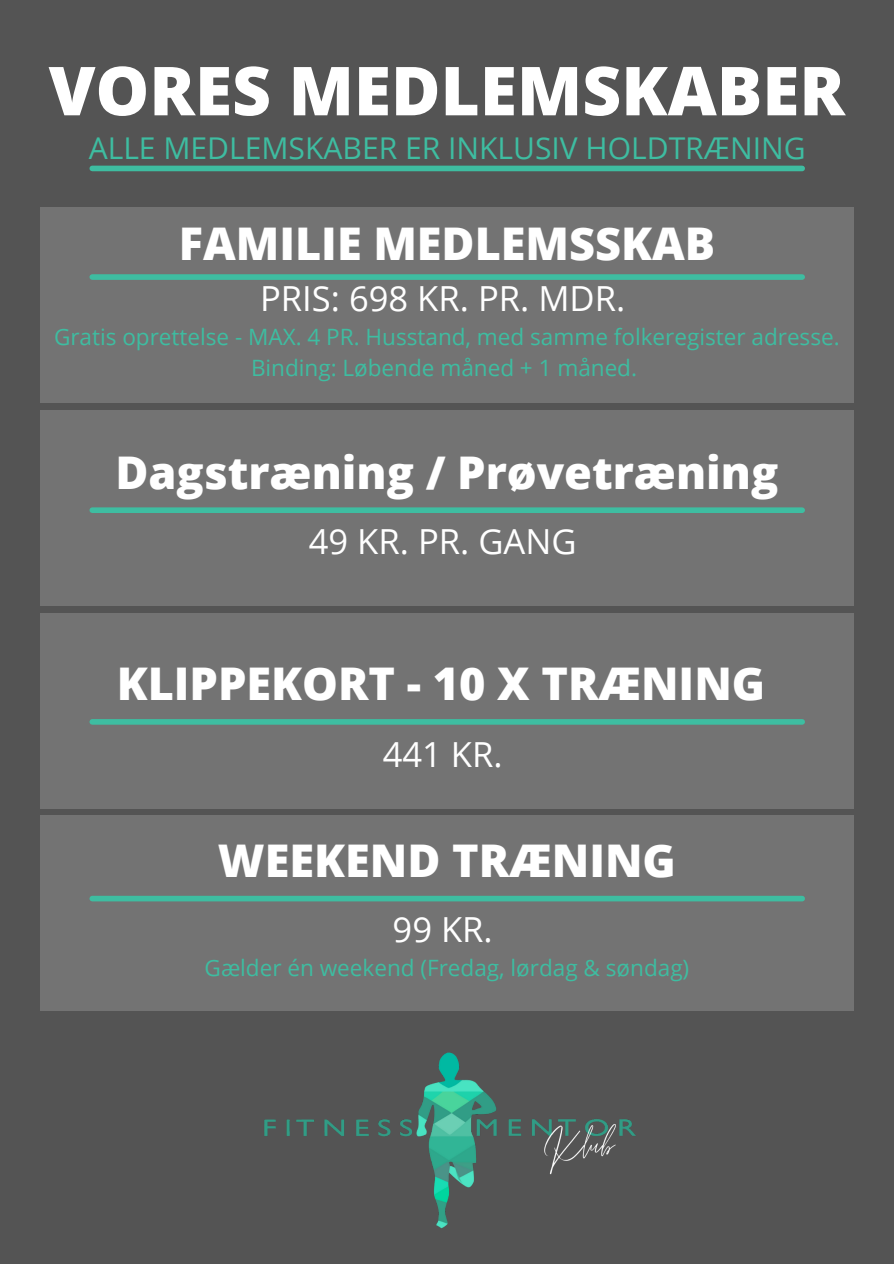
<style>
.page{position:relative;width:894px;height:1264px;background:#fff}
.page>*{position:absolute;margin:0;border:0;box-sizing:border-box;transform-origin:0 0}
.t1{font:800 67.5px "Open Sans";color:#fff}
.t2{font:800 45px "Open Sans";color:#fff}
.t3{font:34.5px "Open Sans";color:#fff}
.t4{font:30px "Open Sans";color:#3ebda1}
.t5{font:22.5px "Open Sans";color:#3ebda1}
</style>
<div class="page">
<div style="left:0;top:0;width:893px;height:1263px;background:#545454"></div>
<img style="left:250px;top:1010px;width:394px;height:219px">
<div style="left:92px;top:166px;width:710px;height:5px;background:#3ebda1"></div>
<div style="left:40px;top:207px;width:813px;height:195px;background:#737373"></div>
<div style="left:92px;top:274px;width:710px;height:6px;background:#3ebda1"></div>
<div style="left:40px;top:410px;width:813px;height:195px;background:#737373"></div>
<div style="left:92px;top:507px;width:710px;height:6px;background:#3ebda1"></div>
<div style="left:40px;top:613px;width:813px;height:195px;background:#737373"></div>
<div style="left:92px;top:719px;width:710px;height:5px;background:#3ebda1"></div>
<div style="left:40px;top:815px;width:813px;height:195px;background:#737373"></div>
<div style="left:92px;top:895px;width:710px;height:6px;background:#3ebda1"></div>
<p class="t1" style="left:49px;top:43px;width:797px">VORES MEDLEMSKABER</p>
<p class="t4" style="left:89px;top:126px;width:718px">ALLE MEDLEMSKABER ER INKLUSIV HOLDTRÆNING</p>
<p class="t2" style="left:179px;top:212px;width:537px">FAMILIE MEDLEMSSKAB</p>
<p class="t3" style="left:260px;top:274px;width:366px">PRIS: 698 KR. PR. MDR.</p>
<p class="t5" style="left:54px;top:320px;width:787px">Gratis oprettelse - MAX. 4 PR. Husstand, med samme folkeregister adresse.</p>
<p class="t5" style="left:251px;top:352px;width:387px">Binding: Løbende måned + 1 måned.</p>
<p class="t2" style="left:115px;top:440px;width:664px">Dagstræning / Prøvetræning</p>
<p class="t3" style="left:309px;top:517px;width:269px">49 KR. PR. GANG</p>
<p class="t2" style="left:117px;top:652px;width:649px">KLIPPEKORT - 10 X TRÆNING</p>
<p class="t3" style="left:382px;top:730px;width:121px">441 KR.</p>
<p class="t2" style="left:218px;top:829px;width:459px">WEEKEND TRÆNING</p>
<p class="t3" style="left:392px;top:905px;width:102px">99 KR.</p>
<p class="t5" style="left:204px;top:952px;width:486px">Gælder én weekend (Fredag, lørdag &amp; søndag)</p>
</div>
